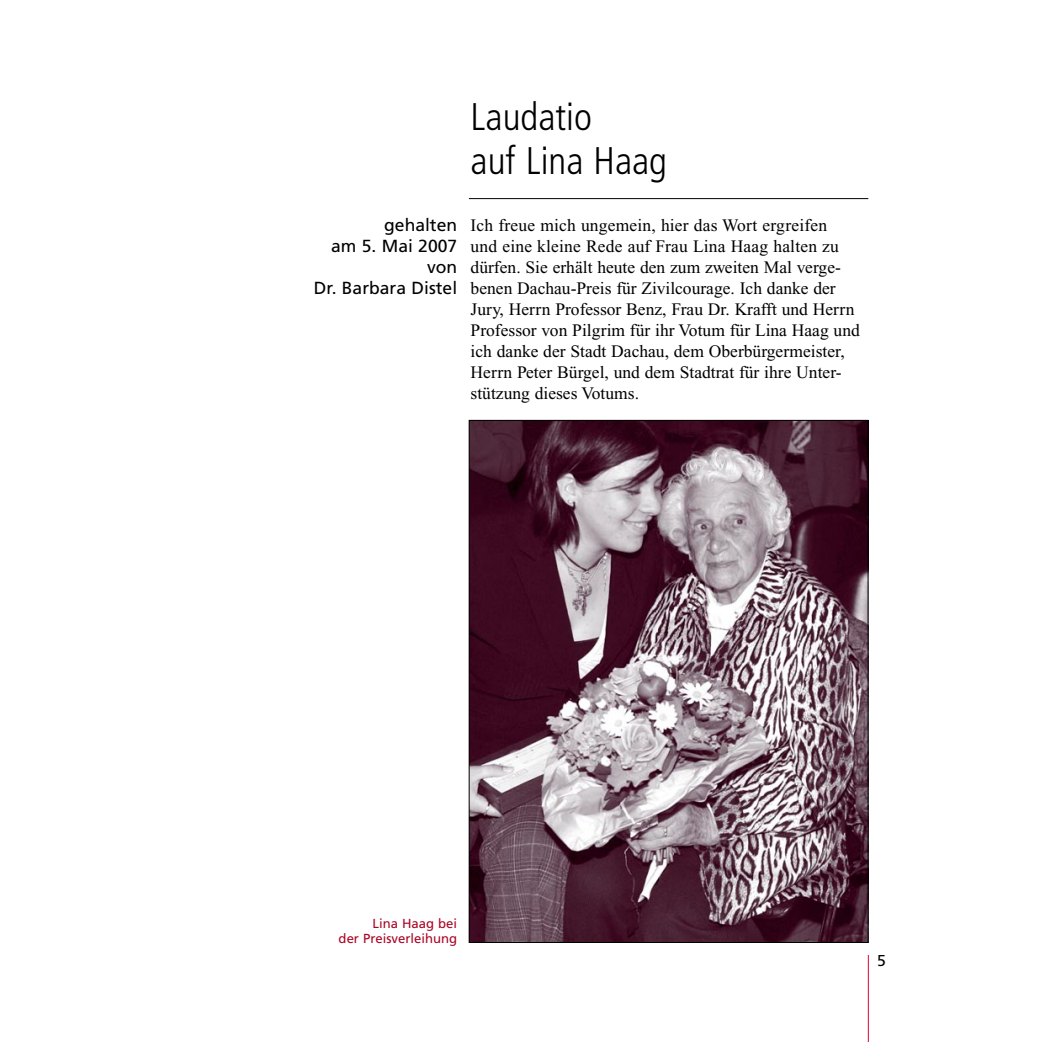
<style>
.page{position:relative;width:1042px;height:1042px;background:#fff}
.page>*{position:absolute;margin:0;border:0;box-sizing:border-box;transform-origin:0 0}
.t1{font:300 condensed 38.5px/43.8px "Frutiger";color:#000}
.t2{font:17.5px/21px "Times New Roman";color:#000}
.t3{font:17.5px/21px "Frutiger";color:#000;text-align:right}
.t4{font:13.12px/14.9px "Frutiger";color:#aa0626;text-align:right}
</style>
<div class="page">
<hr style="left:868px;top:955px;width:1px;height:87px;background:#e20030">
<hr style="left:469px;top:198px;width:399px;height:1px;background:#000">
<img style="left:471px;top:422px;width:395px;height:519px">
<p class="t3" style="left:314px;top:214px;width:145px">gehalten<br>am 5. Mai 2007 von<br>Dr. Barbara Distel</p>
<h1 class="t1" style="left:471px;top:95px;width:198px">Laudatio<br>auf Lina Haag</h1>
<p class="t2" style="left:471px;top:215px;width:391px">Ich freue mich ungemein, hier das Wort ergreifen<br>und eine kleine Rede auf Frau Lina Haag halten zu dürfen. Sie erhält heute den zum zweiten Mal verge&shy;benen Dachau-Preis für Zivilcourage. Ich danke der Jury, Herrn Professor Benz, Frau Dr. Krafft und Herrn Professor von Pilgrim für ihr Votum für Lina Haag und ich danke der Stadt Dachau, dem Oberbürgermeister, Herrn Peter Bürgel, und dem Stadtrat für ihre Unter&shy;stützung dieses Votums.</p>
<p class="t4" style="left:339px;top:916px;width:120px">Lina Haag bei<br>der Preisverleihung</p>
</div>
